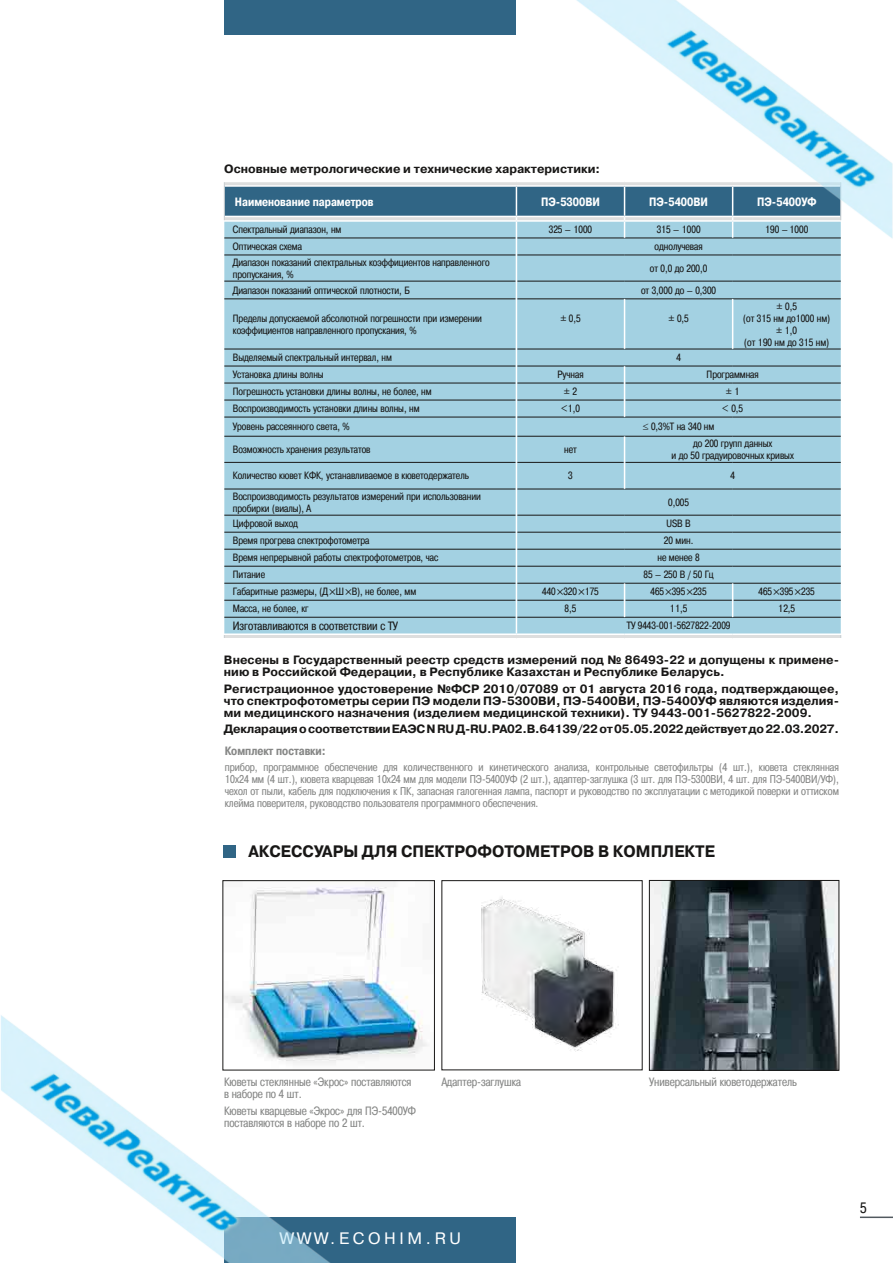
<style>
.page{position:relative;width:893px;height:1263px;background:#fff}
.page>*{position:absolute;margin:0;border:0;box-sizing:border-box;transform-origin:0 0}
.t1{font:700 16.5px "Pragmatica C";color:#181716;scale:.94 1}
.t2{font:16.5px "Pragmatica C";letter-spacing:.22em;color:#fff}
.t3{font:15px "Pragmatica Cond C";color:#181716}
.t4{font:700 12px/12px "Pragmatica C";color:#181716}
.t5{font:12px/12px "Pragmatica Cond C";color:#868786}
.t6{font:700 12px "Pragmatica C";letter-spacing:-.02em;color:#181716}
.t7{font:700 12px "Pragmatica Cond C";color:#fff}
.t8{font:12px "Pragmatica Cond C";color:#181716}
.t9{font:700 12px "Pragmatica Cond C";color:#868786}
.t10{font:11.25px/12px "Pragmatica Cond C";color:#868786;text-align:justify}
.t11{font:10.5px/12px "Pragmatica Cond C";color:#181716}
</style>
<div class="page">
<img style="left:0;top:0;width:893px;height:1263px">
<svg style="left:330px;top:589px;width:5px;height:6px"></svg>
<svg style="left:345px;top:589px;width:6px;height:6px"></svg>
<svg style="left:557px;top:589px;width:6px;height:6px"></svg>
<svg style="left:579px;top:589px;width:5px;height:6px"></svg>
<svg style="left:666px;top:589px;width:5px;height:6px"></svg>
<svg style="left:687px;top:589px;width:6px;height:6px"></svg>
<svg style="left:774px;top:589px;width:5px;height:6px"></svg>
<svg style="left:795px;top:589px;width:6px;height:6px"></svg>
<p class="t4" style="left:224px;top:163px;width:377px">Основные метрологические и технические характеристики:</p>
<p class="t7" style="left:235px;top:195px;width:140px">Наименование параметров</p>
<p class="t7" style="left:541px;top:195px;width:60px">ПЭ-5300ВИ</p>
<p class="t7" style="left:649px;top:195px;width:60px">ПЭ-5400ВИ</p>
<p class="t7" style="left:757px;top:195px;width:61px">ПЭ-5400УФ</p>
<p class="t11" style="left:233px;top:223px;width:110px">Спектральный диапазон, нм</p>
<p class="t11" style="left:549px;top:223px;width:45px">325 – 1000</p>
<p class="t11" style="left:657px;top:223px;width:45px">315 – 1000</p>
<p class="t11" style="left:765px;top:223px;width:44px">190 – 1000</p>
<p class="t11" style="left:233px;top:240px;width:71px">Оптическая схема</p>
<p class="t11" style="left:655px;top:240px;width:50px">однолучевая</p>
<p class="t11" style="left:233px;top:256px;width:258px">Диапазон показаний спектральных коэффициентов направленного пропускания, %</p>
<p class="t11" style="left:650px;top:262px;width:59px">от 0,0 до 200,0</p>
<p class="t11" style="left:233px;top:284px;width:178px">Диапазон показаний оптической плотности, Б</p>
<p class="t11" style="left:641px;top:284px;width:77px">от 3,000 до – 0,300</p>
<p class="t11" style="left:233px;top:312px;width:251px">Пределы допускаемой абсолютной погрешности при измерении коэффициентов направленного пропускания, %</p>
<p class="t11" style="left:560px;top:312px;width:22px">± 0,5</p>
<p class="t11" style="left:668px;top:312px;width:22px">± 0,5</p>
<p class="t11" style="left:743px;top:300px;width:88px;text-align:center">± 0,5<br>(от 315 нм до1000 нм) ± 1,0<br>(от 190 нм до 315 нм)</p>
<p class="t11" style="left:233px;top:352px;width:161px">Выделяемый спектральный интервал, нм</p>
<p class="t11" style="left:676px;top:352px;width:6px">4</p>
<p class="t11" style="left:233px;top:369px;width:92px">Установка длины волны</p>
<p class="t11" style="left:557px;top:369px;width:28px">Ручная</p>
<p class="t11" style="left:707px;top:369px;width:54px">Программная</p>
<p class="t11" style="left:233px;top:386px;width:200px">Погрешность установки длины волны, не более, нм</p>
<p class="t11" style="left:564px;top:386px;width:15px">± 2</p>
<p class="t11" style="left:726px;top:386px;width:15px">± 1</p>
<p class="t11" style="left:233px;top:403px;width:188px">Воспроизводимость установки длины волны, нм</p>
<p class="t11" style="left:561px;top:403px;width:20px">&lt;1,0</p>
<p class="t11" style="left:722px;top:403px;width:22px">&lt; 0,5</p>
<p class="t11" style="left:233px;top:421px;width:118px">Уровень рассеянного света, %</p>
<p class="t11" style="left:643px;top:421px;width:73px">≤ 0,3%T на 340 нм</p>
<p class="t11" style="left:233px;top:443px;width:139px">Возможность хранения результатов</p>
<p class="t11" style="left:564px;top:443px;width:14px">нет</p>
<p class="t11" style="left:671px;top:437px;width:124px;text-align:center">до 200 групп данных<br>и до 50 градуировочных кривых</p>
<p class="t11" style="left:233px;top:470px;width:238px">Количество кювет КФК, устанавливаемое в кюветодержатель</p>
<p class="t11" style="left:568px;top:470px;width:6px">3</p>
<p class="t11" style="left:730px;top:470px;width:6px">4</p>
<p class="t11" style="left:233px;top:490px;width:250px">Воспроизводимость результатов измерений при использовании пробирки (виалы), А</p>
<p class="t11" style="left:668px;top:496px;width:22px">0,005</p>
<p class="t11" style="left:233px;top:518px;width:67px">Цифровой выход</p>
<p class="t11" style="left:666px;top:518px;width:26px">USB B</p>
<p class="t11" style="left:233px;top:535px;width:138px">Время прогрева спектрофотометра</p>
<p class="t11" style="left:664px;top:535px;width:31px">20 мин.</p>
<p class="t11" style="left:233px;top:552px;width:207px">Время непрерывной работы спектрофотометров, час</p>
<p class="t11" style="left:657px;top:552px;width:44px">не менее 8</p>
<p class="t11" style="left:233px;top:569px;width:34px">Питание</p>
<p class="t11" style="left:644px;top:569px;width:72px">85 – 250 В / 50 Гц</p>
<p class="t11" style="left:233px;top:586px;width:185px">Габаритные размеры, (Д Ш В), не более, мм</p>
<p class="t11" style="left:542px;top:586px;width:58px">440 320 175</p>
<p class="t11" style="left:650px;top:586px;width:58px">465 395 235</p>
<p class="t11" style="left:759px;top:586px;width:58px">465 395 235</p>
<p class="t11" style="left:233px;top:603px;width:77px">Масса, не более, кг</p>
<p class="t11" style="left:565px;top:603px;width:13px">8,5</p>
<p class="t11" style="left:670px;top:603px;width:19px">11,5</p>
<p class="t11" style="left:778px;top:603px;width:18px">12,5</p>
<p class="t8" style="left:233px;top:619px;width:167px">Изготавливаются в соответствии с ТУ</p>
<p class="t11" style="left:627px;top:620px;width:105px">ТУ 9443-001-5627822-2009</p>
<p class="t4" style="left:224px;top:654px;width:617px">Внесены в Государственный реестр средств измерений под № 86493-22 и допущены к примене&shy;нию в Российской Федерации, в Республике Казахстан и Республике Беларусь.</p>
<p class="t4" style="left:224px;top:683px;width:617px;text-align:justify">Регистрационное удостоверение №ФСР 2010/07089 от 01 августа 2016 года, подтверждающее, что спектрофотометры серии ПЭ модели ПЭ-5300ВИ, ПЭ-5400ВИ, ПЭ-5400УФ являются изделия&shy;ми медицинского назначения (изделием медицинской техники). ТУ 9443-001-5627822-2009.</p>
<p class="t6" style="left:224px;top:722px;width:617px">Декларация о соответствии ЕАЭС N RU Д-RU.РА 02.В.64139/22 от 05.05.2022 действует до 22.03.2027.</p>
<p class="t9" style="left:225px;top:744px;width:103px">Комплект поставки:</p>
<p class="t10" style="left:225px;top:761px;width:616px">прибор, программное обеспечение для количественного и кинетического анализа, контрольные светофильтры (4 шт.), кювета стеклянная 10х24 мм (4 шт.), кювета кварцевая 10х24 мм для модели ПЭ-5400УФ (2 шт.), адаптер-заглушка (3 шт. для ПЭ-5300ВИ, 4 шт. для ПЭ-5400ВИ/УФ), чехол от пыли, кабель для подключения к ПК, запасная галогенная лампа, паспорт и руководство по эксплуатации с методикой поверки и оттиском клейма поверителя, руководство пользователя программного обеспечения.</p>
<h1 class="t1" style="left:248px;top:842px;width:92px">АКСЕССУАРЫ</h1>
<h1 class="t1" style="left:362px;top:842px;width:66px">ДЛЯ СПЕКТРО</h1>
<h1 class="t1" style="left:478px;top:842px;width:24px">ФОТО</h1>
<h1 class="t1" style="left:526px;top:842px;width:28px">МЕТРО</h1>
<h1 class="t1" style="left:583px;top:842px;width:84px">В В КОМПЛЕКТЕ</h1>
<p class="t5" style="left:224px;top:1076px;width:189px">Кюветы стеклянные «Экрос» поставляются в наборе по 4 шт.</p>
<p class="t5" style="left:224px;top:1104px;width:193px">Кюветы кварцевые «Экрос» для ПЭ-5400УФ поставляются в наборе по 2 шт.</p>
<p class="t5" style="left:442px;top:1076px;width:81px">Адаптер-заглушка</p>
<p class="t5" style="left:649px;top:1076px;width:149px">Универсальный кюветодержатель</p>
<h1 class="t2" style="left:280px;top:1229px;width:182px">WWW.ECOHIM.RU</h1>
<h2 class="t3" style="left:860px;top:1199px;width:8px">5</h2>
</div>
